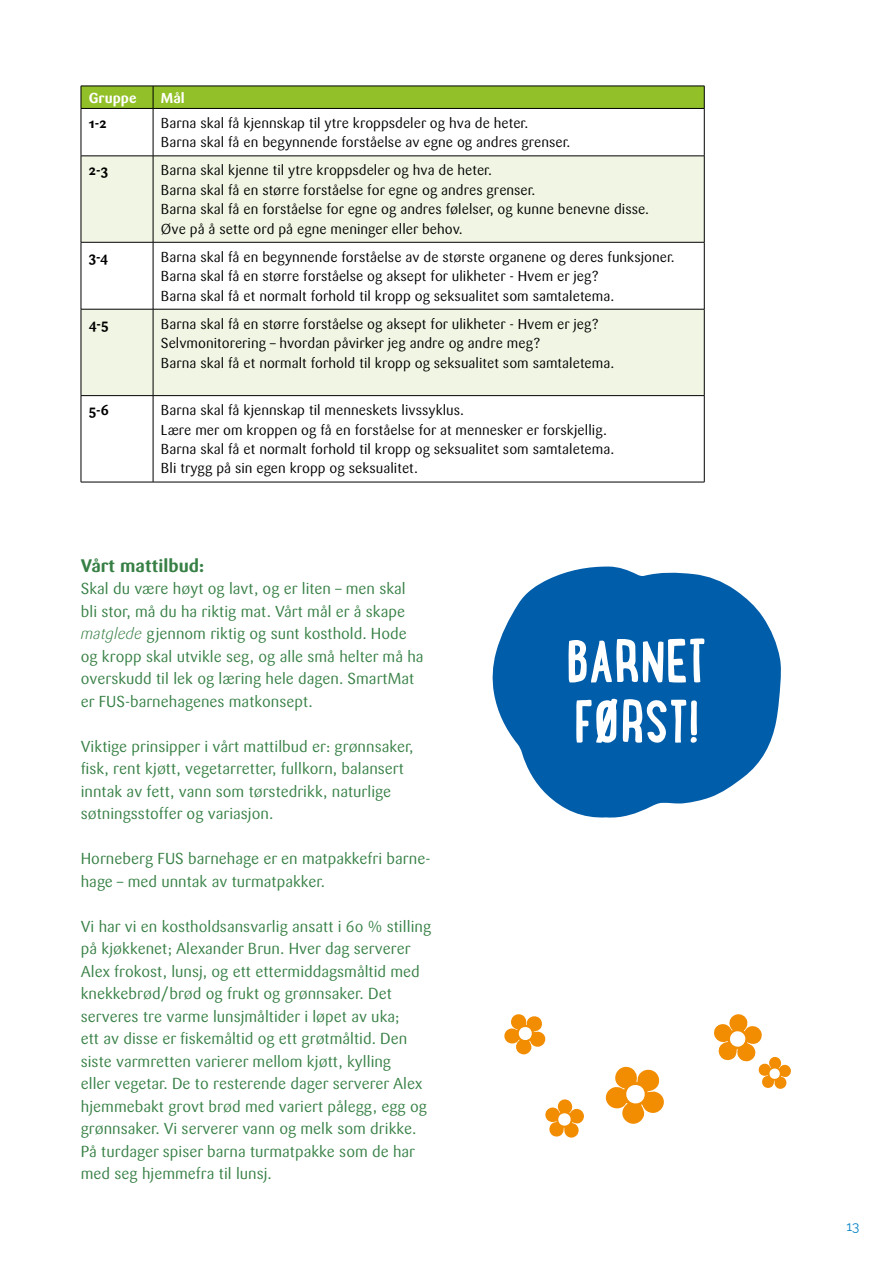
<style>
.page{position:relative;width:893px;height:1263px;background:#fff}
.page>*{position:absolute;margin:0;border:0;box-sizing:border-box;transform-origin:0 0}
.t1{font:700 18px "Sari OT";color:#378045}
.t2{font:15.75px/22.5px "Sari OT";color:#378045}
.t3{font:14.25px/19.5px "Sari OT";color:#000}
.t4{font:700 14.25px "Sari OT";color:#000}
.t5{font:700 14.25px "Sari OT";color:#fff}
.t6{font:13.5px "Raleway";color:#0783c6}
.s1{font-weight:300;font-style:italic}
</style>
<div class="page">
<svg style="left:82px;top:157px;width:622px;height:238px;fill:#f1f6e4"></svg>
<svg style="left:81px;top:86px;width:624px;height:22px;background:#8dba26"></svg>
<hr style="left:81px;top:108px;width:72px;height:1px;background:#000">
<hr style="left:81px;top:109px;width:1px;height:47px;background:#000">
<hr style="left:153px;top:108px;width:551px;height:1px;background:#000">
<hr style="left:153px;top:109px;width:1px;height:47px;background:#000">
<hr style="left:704px;top:109px;width:1px;height:47px;background:#000">
<hr style="left:81px;top:156px;width:72px;height:1px;background:#000">
<hr style="left:81px;top:156px;width:1px;height:86px;background:#000">
<hr style="left:153px;top:156px;width:551px;height:1px;background:#000">
<hr style="left:153px;top:156px;width:1px;height:86px;background:#000">
<hr style="left:704px;top:156px;width:1px;height:86px;background:#000">
<hr style="left:81px;top:242px;width:72px;height:1px;background:#000">
<hr style="left:81px;top:242px;width:1px;height:67px;background:#000">
<hr style="left:153px;top:242px;width:551px;height:1px;background:#000">
<hr style="left:153px;top:242px;width:1px;height:67px;background:#000">
<hr style="left:704px;top:242px;width:1px;height:67px;background:#000">
<hr style="left:81px;top:309px;width:72px;height:1px;background:#000">
<hr style="left:81px;top:309px;width:1px;height:86px;background:#000">
<hr style="left:153px;top:309px;width:551px;height:1px;background:#000">
<hr style="left:153px;top:309px;width:1px;height:86px;background:#000">
<hr style="left:704px;top:309px;width:1px;height:86px;background:#000">
<hr style="left:81px;top:395px;width:72px;height:1px;background:#000">
<hr style="left:81px;top:396px;width:1px;height:86px;background:#000">
<hr style="left:153px;top:395px;width:551px;height:1px;background:#000">
<hr style="left:153px;top:396px;width:1px;height:86px;background:#000">
<hr style="left:704px;top:396px;width:1px;height:86px;background:#000">
<hr style="left:81px;top:482px;width:72px;height:1px;background:#000">
<hr style="left:153px;top:482px;width:551px;height:1px;background:#000">
<svg style="left:492px;top:566px;width:289px;height:252px;fill:#005da9"></svg>
<svg style="left:568px;top:638px;width:136px;height:44px"></svg>
<svg style="left:576px;top:699px;width:41px;height:44px"></svg>
<svg style="left:623px;top:699px;width:74px;height:44px"></svg>
<svg style="left:504px;top:1014px;width:42px;height:41px"></svg>
<svg style="left:714px;top:1014px;width:77px;height:75px"></svg>
<svg style="left:545px;top:1099px;width:39px;height:39px"></svg>
<svg style="left:605px;top:1066px;width:59px;height:58px"></svg>
<p class="t5" style="left:89px;top:88px;width:49px">Gruppe</p>
<p class="t5" style="left:161px;top:88px;width:25px">Mål</p>
<p class="t4" style="left:89px;top:114px;width:19px">1-2</p>
<p class="t3" style="left:161px;top:113px;width:411px">Barna skal få kjennskap til ytre kroppsdeler og hva de heter.<br>Barna skal få en begynnende forståelse av egne og andres grenser.</p>
<p class="t4" style="left:89px;top:161px;width:21px">2-3</p>
<p class="t3" style="left:161px;top:160px;width:490px">Barna skal kjenne til ytre kroppsdeler og hva de heter.<br>Barna skal få en større forståelse for egne og andres grenser.<br>Barna skal få en forståelse for egne og andres følelser, og kunne benevne disse.<br>Øve på å sette ord på egne meninger eller behov.</p>
<p class="t4" style="left:89px;top:247px;width:21px">3-4</p>
<p class="t3" style="left:161px;top:247px;width:515px">Barna skal få en begynnende forståelse av de største organene og deres funksjoner.<br>Barna skal få en større forståelse og aksept for ulikheter - Hvem er jeg?<br>Barna skal få et normalt forhold til kropp og seksualitet som samtaletema.</p>
<p class="t4" style="left:89px;top:314px;width:21px">4-5</p>
<p class="t3" style="left:161px;top:314px;width:455px">Barna skal få en større forståelse og aksept for ulikheter - Hvem er jeg?<br>Selvmonitorering – hvordan påvirker jeg andre og andre meg?<br>Barna skal få et normalt forhold til kropp og seksualitet som samtaletema.</p>
<p class="t4" style="left:89px;top:401px;width:22px">5-6</p>
<p class="t3" style="left:161px;top:400px;width:455px">Barna skal få kjennskap til menneskets livssyklus.<br>Lære mer om kroppen og få en forståelse for at mennesker er forskjellig.<br>Barna skal få et normalt forhold til kropp og seksualitet som samtaletema.<br>Bli trygg på sin egen kropp og seksualitet.</p>
<p class="t1" style="left:81px;top:554px;width:125px">Vårt mattilbud:</p>
<p class="t2" style="left:81px;top:577px;width:344px">Skal du være høyt og lavt, og er liten – men skal bli stor, må du ha riktig mat. Vårt mål er å skape <span class="s1">matglede</span> gjennom riktig og sunt kosthold. Hode og kropp skal utvikle seg, og alle små helter må ha overskudd til lek og læring hele dagen. SmartMat er FUS-barnehagenes matkonsept.</p>
<p class="t2" style="left:81px;top:735px;width:334px">Viktige prinsipper i vårt mattilbud er: grønnsaker, fisk, rent kjøtt, vegetarretter, fullkorn, balansert inntak av fett, vann som tørstedrikk, naturlige søtningsstoffer og variasjon.</p>
<p class="t2" style="left:81px;top:847px;width:351px">Horneberg FUS barnehage er en matpakkefri barne&shy;hage – med unntak av turmatpakker.</p>
<p class="t2" style="left:81px;top:915px;width:352px">Vi har vi en kostholdsansvarlig ansatt i 60 % stilling på kjøkkenet; Alexander Brun. Hver dag serverer Alex frokost, lunsj, og ett ettermiddagsmåltid med knekkebrød/brød og frukt og grønnsaker. Det serveres tre varme lunsjmåltider i løpet av uka;<br>ett av disse er fiskemåltid og ett grøtmåltid. Den siste varmretten varierer mellom kjøtt, kylling<br>eller vegetar. De to resterende dager serverer Alex hjemmebakt grovt brød med variert pålegg, egg og grønnsaker. Vi serverer vann og melk som drikke.<br>På turdager spiser barna turmatpakke som de har med seg hjemmefra til lunsj.</p>
<p class="t6" style="left:846px;top:1218px;width:14px">13</p>
</div>
